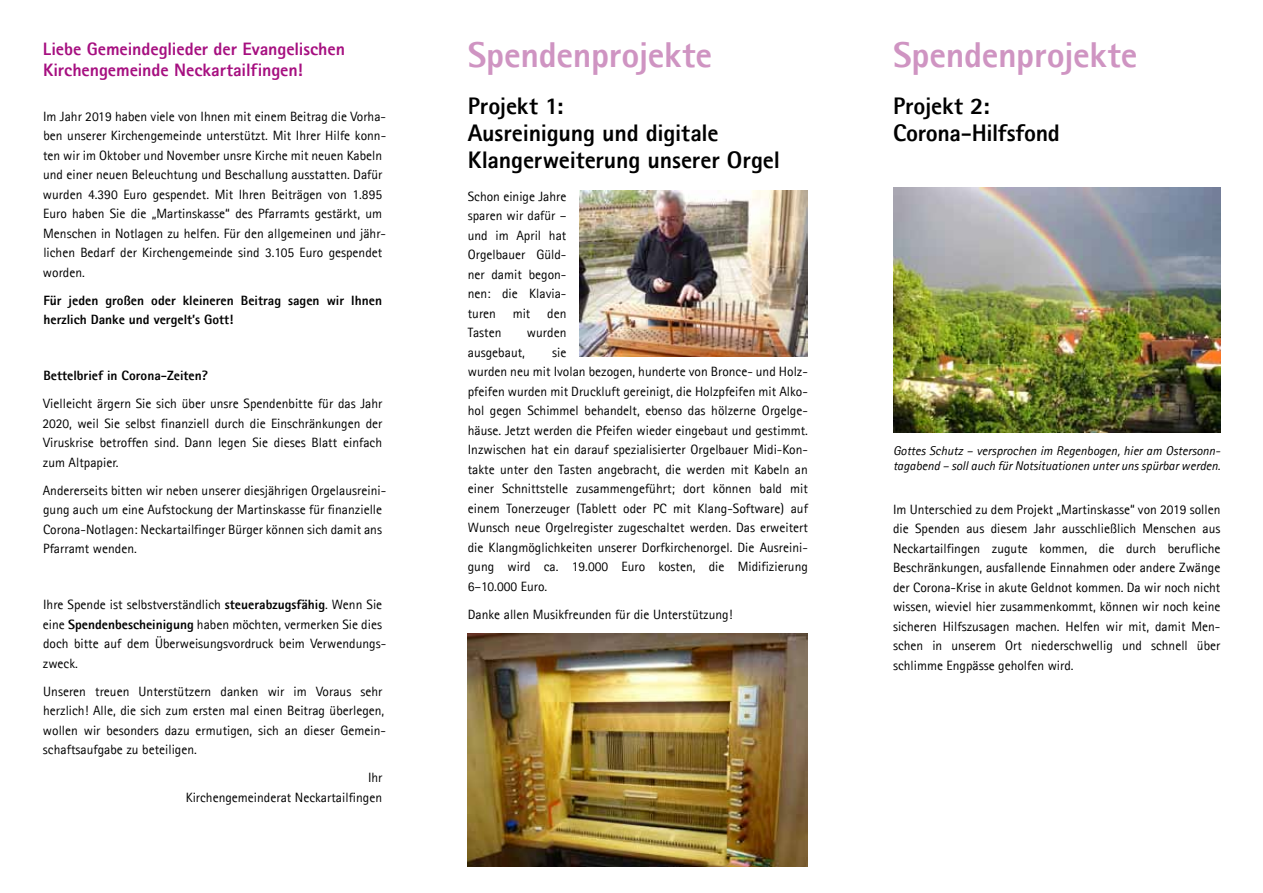
<style>
.page{position:relative;width:1263px;height:893px;background:#fff}
.page>*{position:absolute;margin:0;border:0;box-sizing:border-box;transform-origin:0 0}
.t1{font:800 36px "Agfa Rotis Sans Serif";letter-spacing:-.005em;color:#cf94c2}
.t2{font:800 24px/27px "Agfa Rotis Sans Serif";letter-spacing:-.01em;color:#000}
.t3{font:800 18px/21px "Agfa Rotis Sans Serif";letter-spacing:-.005em;color:#a60f80}
.t4{font:13.5px/19.5px "Agfa Rotis Sans Serif";color:#000}
.t5{font:800 13.5px/19.5px "Agfa Rotis Sans Serif";color:#000}
.t6{font:italic 12.75px/15px "Agfa Rotis Sans Serif";color:#000}
.s1{font-weight:800}
</style>
<div class="page">
<img style="left:468px;top:633px;width:340px;height:233px">
<img style="left:579px;top:190px;width:229px;height:166px">
<img style="left:893px;top:187px;width:327px;height:246px">
<h3 class="t3" style="left:43px;top:38px;width:304px">Liebe Gemeindeglieder der Evangelischen<br>Kirchengemeinde Neckartailfingen!</h3>
<p class="t4" style="left:43px;top:107px;width:345px">Im Jahr 2019 haben viele von Ihnen mit einem Beitrag die Vorha&shy;ben unserer Kirchengemeinde unterstützt. Mit Ihrer Hilfe konn&shy;ten wir im Oktober und November unsre Kirche mit neuen Kabeln und einer neuen Beleuchtung und Beschallung ausstatten. Dafür wurden 4.390 Euro gespendet. Mit Ihren Beiträgen von 1.895<br>Euro haben Sie die „Martinskasse“ des Pfarramts gestärkt, um Menschen in Notlagen zu helfen. Für den allgemeinen und jähr&shy;lichen Bedarf der Kirchengemeinde sind 3.105 Euro gespendet worden.</p>
<p class="t5" style="left:43px;top:290px;width:340px">Für jeden großen oder kleineren Beitrag sagen wir Ihnen herzlich Danke und vergelt’s Gott!</p>
<p class="t5" style="left:43px;top:366px;width:166px">Bettelbrief in Corona-Zeiten?</p>
<p class="t4" style="left:43px;top:394px;width:341px;text-align:justify">Vielleicht ärgern Sie sich über unsre Spendenbitte für das Jahr 2020, weil Sie selbst finanziell durch die Einschränkungen der Viruskrise betroffen sind. Dann legen Sie dieses Blatt einfach zum Altpapier.</p>
<p class="t4" style="left:43px;top:480px;width:345px">Andererseits bitten wir neben unserer diesjährigen Orgelausreini&shy;gung auch um eine Aufstockung der Martinskasse für finanzielle Corona-Notlagen: Neckartailfinger Bürger können sich damit ans Pfarramt wenden.</p>
<p class="t4" style="left:43px;top:595px;width:345px">Ihre Spende ist selbstverständlich <span class="s1">steuerabzugsfähig</span>. Wenn Sie eine <span class="s1">Spendenbescheinigung</span> haben möchten, vermerken Sie dies doch bitte auf dem Überweisungsvordruck beim Verwendungs&shy;zweck.</p>
<p class="t4" style="left:43px;top:681px;width:345px">Unseren treuen Unterstützern danken wir im Voraus sehr herzlich! Alle, die sich zum ersten mal einen Beitrag überlegen, wollen wir besonders dazu ermutigen, sich an dieser Gemein&shy;schaftsaufgabe zu beteiligen.</p>
<p class="t4" style="left:186px;top:768px;width:198px;text-align:right">Ihr<br>Kirchengemeinderat Neckartailfingen</p>
<h1 class="t1" style="left:468px;top:32px;width:246px">Spendenprojekte</h1>
<h2 class="t2" style="left:468px;top:92px;width:314px">Projekt 1:<br>Ausreinigung und digitale<br>Klangerweiterung unserer Orgel</h2>
<p class="t4" style="left:468px;top:186px;width:100px;text-align:justify">Schon einige Jahre sparen wir dafür – und im April hat Orgelbauer Güld&shy;ner damit begon&shy;nen: die Klavia&shy;turen mit den Tasten</p>
<p class="t4" style="left:527px;top:323px;width:41px">wurden</p>
<p class="t4" style="left:468px;top:342px;width:342px;text-indent:84px">sie<br>wurden neu mit Ivolan bezogen, hunderte von Bronce- und Holz&shy;pfeifen wurden mit Druckluft gereinigt, die Holzpfeifen mit Alko&shy;hol gegen Schimmel behandelt, ebenso das hölzerne Orgelge&shy;häuse. Jetzt werden die Pfeifen wieder eingebaut und gestimmt.<br>Inzwischen hat ein darauf spezialisierter Orgelbauer Midi-Kon&shy;takte unter den Tasten angebracht, die werden mit Kabeln an einer Schnittstelle zusammengeführt; dort können bald mit einem Tonerzeuger (Tablett oder PC mit Klang-Software) auf Wunsch neue Orgelregister zugeschaltet werden. Das erweitert die Klangmöglichkeiten unserer Dorfkirchenorgel. Die Ausreini&shy;gung wird ca. 19.000 Euro kosten, die Midifizierung 6–10.000 Euro.</p>
<p class="t4" style="left:468px;top:604px;width:266px">Danke allen Musikfreunden für die Unterstützung!</p>
<p class="t4" style="left:468px;top:342px;width:59px">ausgebaut,</p>
<h1 class="t1" style="left:893px;top:32px;width:246px">Spendenprojekte</h1>
<h2 class="t2" style="left:893px;top:92px;width:168px">Projekt 2:<br>Corona-Hilfsfond</h2>
<p class="t6" style="left:893px;top:444px;width:329px">Gottes Schutz – versprochen im Regenbogen, hier am Ostersonn&shy;tagabend – soll auch für Notsituationen unter uns spürbar werden.</p>
<p class="t4" style="left:893px;top:499px;width:329px;text-align:justify">Im Unterschied zu dem Projekt „Martinskasse“ von 2019 sollen die Spenden aus diesem Jahr ausschließlich Menschen aus Neckartailfingen zugute kommen, die durch berufliche Beschränkungen, ausfallende Einnahmen oder andere Zwänge der Corona-Krise in akute Geldnot kommen. Da wir noch nicht wissen, wieviel hier zusammenkommt, können wir noch keine sicheren Hilfszusagen machen. Helfen wir mit, damit Men&shy;schen in unserem Ort niederschwellig und schnell über schlimme Engpässe geholfen wird.</p>
</div>
